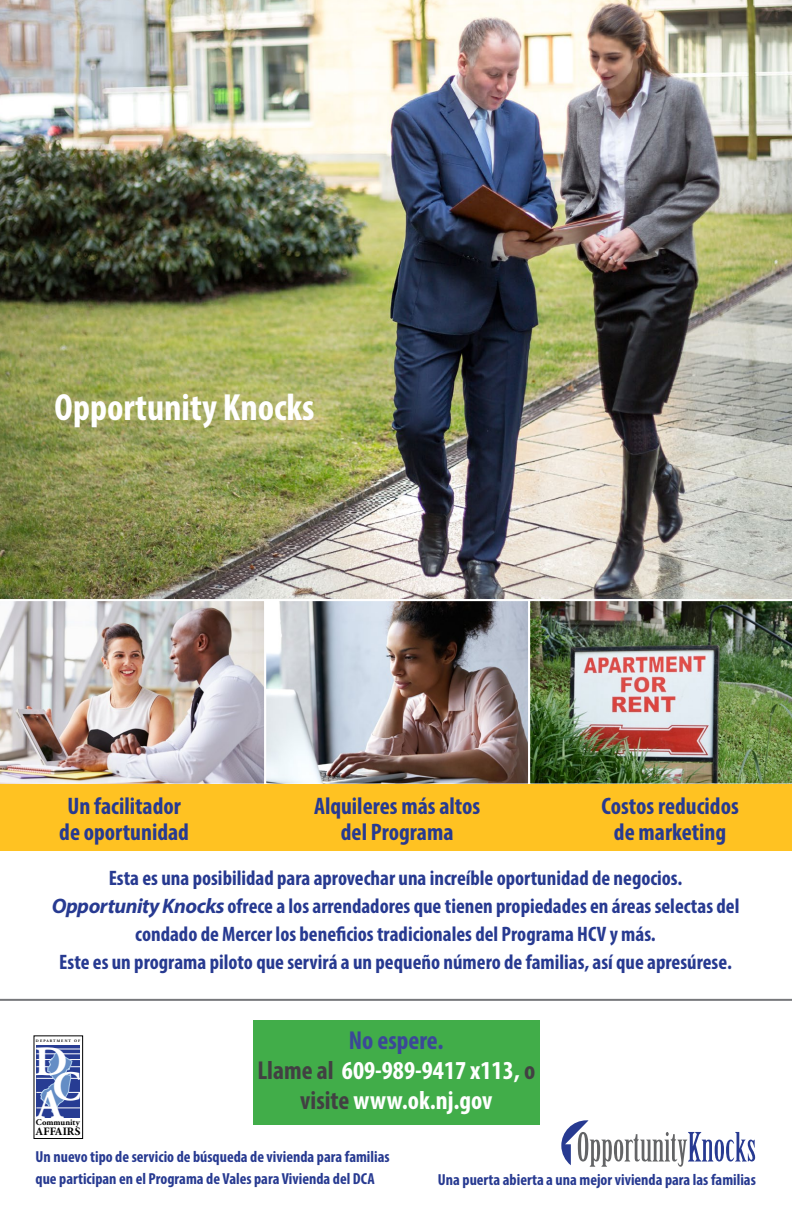
<style>
.page{position:relative;width:792px;height:1224px;background:#fff}
.page>*{position:absolute;margin:0;border:0;box-sizing:border-box;transform-origin:0 0}
.t1{font:700 41.8px "Adobe Garamond Pro";color:#fff}
.t2{font:700 condensed 38px "Myriad Pro";color:#fff}
.t3{font:700 condensed 26px/30px "Myriad Pro";color:#fff;text-align:center}
.t4{font:700 condensed 24px/25.8px "Myriad Pro";color:#273a91;text-align:center}
.t5{font:700 condensed 21px/28px "Myriad Pro";color:#273a91;text-align:center}
.t6{font:700 condensed 16px/22px "Myriad Pro";color:#273a91}
.t7{font:700 11.2px "Adobe Garamond Pro";letter-spacing:.015em;color:#000}
.t8{font:700 8.8px "Adobe Garamond Pro";letter-spacing:.01em;color:#000}
.t9{font:700 3.8px "Adobe Garamond Pro";letter-spacing:.3em;color:#000}
.s1{font-style:italic;font-stretch:normal}
.s2{color:#3b4898}
.s3{color:#414042}
</style>
<div class="page">
<img style="left:0;top:0;width:792px;height:599px">
<hr style="left:0;top:999px;width:792px;height:2px;background:#77787b">
<div style="left:253px;top:1020px;width:287px;height:104px;background:#41ad49"></div>
<div style="left:36px;top:1045px;width:44px;height:72px;background:#273c93"></div>
<div style="left:34px;top:1036px;width:49px;height:103px;border:1px solid #000"></div>
<hr style="left:36px;top:1049px;width:44px;height:1px;background:#fff">
<hr style="left:36px;top:1053px;width:44px;height:1px;background:#fff">
<hr style="left:36px;top:1059px;width:44px;height:1px;background:#fff">
<hr style="left:36px;top:1066px;width:44px;height:1px;background:#fff">
<hr style="left:36px;top:1078px;width:44px;height:1px;background:#fff">
<hr style="left:36px;top:1092px;width:44px;height:1px;background:#fff">
<hr style="left:36px;top:1108px;width:44px;height:1px;background:#fff">
<svg style="left:40px;top:1052px;width:32px;height:61px"></svg>
<svg style="left:561px;top:1121px;width:194px;height:46px"></svg>
<img style="left:0;top:601px;width:264px;height:184px">
<img style="left:267px;top:602px;width:260px;height:181px">
<div style="left:264px;top:599px;width:266px;height:187px;border:2px solid #fff"></div>
<img style="left:528px;top:599px;width:264px;height:186px">
<div style="left:529px;top:785px;width:263px;height:66px;background:#ffc222"></div>
<div style="left:0;top:785px;width:265px;height:66px;background:#ffc222"></div>
<div style="left:265px;top:785px;width:264px;height:66px;background:#ffc222"></div>
<h2 class="t2" style="left:54px;top:384px;width:262px">Opportunity Knocks</h2>
<p class="t4" style="left:59px;top:792px;width:131px">Un facilitador de oportunidad</p>
<p class="t4" style="left:314px;top:792px;width:168px">Alquileres más altos del Programa</p>
<p class="t4" style="left:602px;top:792px;width:139px">Costos reducidos de marketing</p>
<p class="t5" style="left:52px;top:864px;width:689px">Esta es una posibilidad para aprovechar una increíble oportunidad de negocios.<br><span class="s1">Opportunity Knocks</span> ofrece a los arrendadores que tienen propiedades en áreas selectas del condado de Mercer los beneficios tradicionales del Programa HCV y más.<br>Este es un programa piloto que servirá a un pequeño número de familias, así que apresúrese.</p>
<p class="t9" style="left:36px;top:1038px;width:46px">DEPARTMENT OF</p>
<h1 class="t1" style="left:34px;top:1037px;width:35px">D</h1>
<h1 class="t1" style="left:37px;top:1071px;width:46px">CA</h1>
<p class="t8" style="left:36px;top:1117px;width:45px">Community</p>
<p class="t7" style="left:36px;top:1125px;width:46px">AFFAIRS</p>
<p class="t3" style="left:257px;top:1025px;width:279px"><span class="s2">No espere.<br></span><span class="s3">Llame al</span> 609-989-9417 x113, <span class="s3">o visite</span> www.ok.nj.gov</p>
<p class="t6" style="left:36px;top:1146px;width:356px">Un nuevo tipo de servicio de búsqueda de vivienda para familias que participan en el Programa de Vales para Vivienda del DCA</p>
<p class="t6" style="left:438px;top:1168px;width:319px">Una puerta abierta a una mejor vivienda para las familias</p>
</div>
